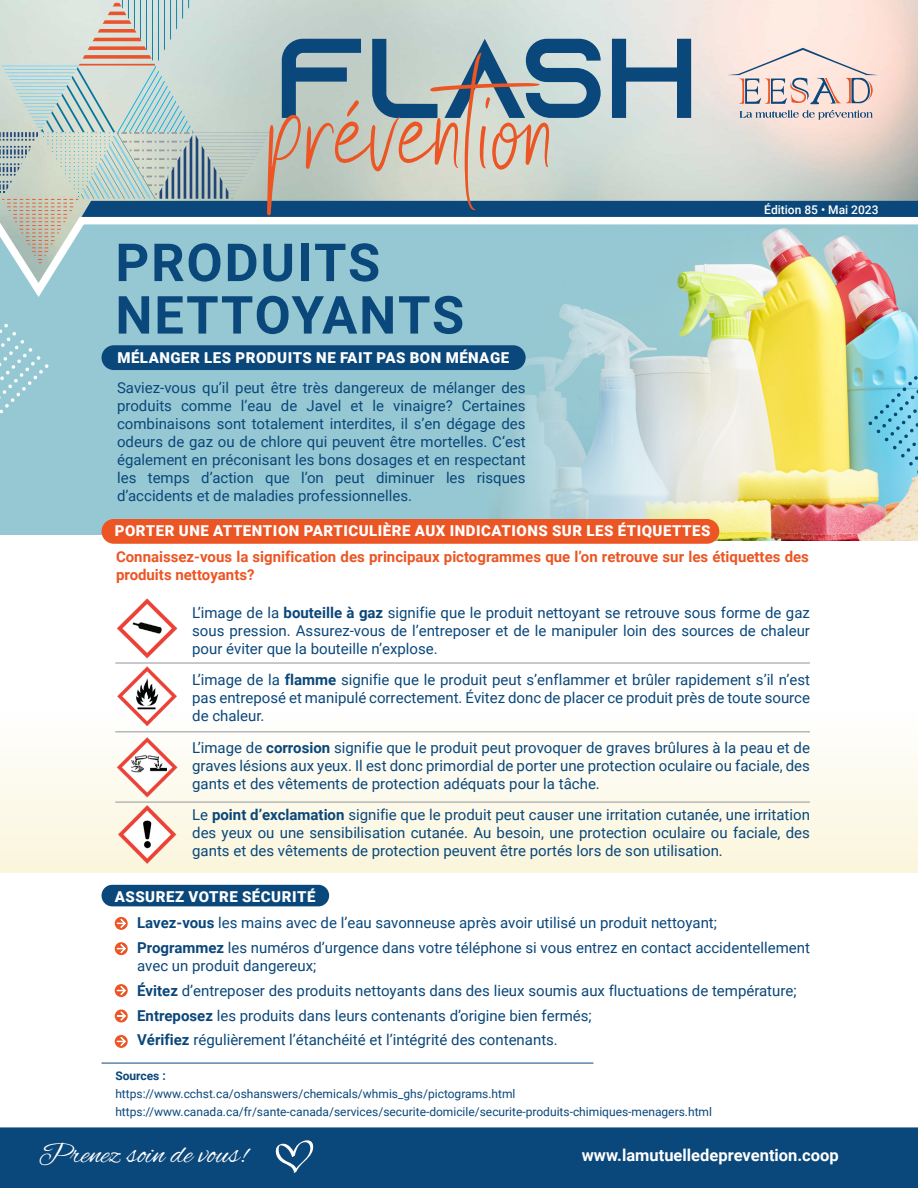
<style>
.page{position:relative;width:918px;height:1188px;background:#fff}
.page>*{position:absolute;margin:0;border:0;box-sizing:border-box;transform-origin:0 0}
.t1{font:113.1px "Azonix";color:#0a477a}
.t2{font:700 52.5px "Roboto";letter-spacing:.035em;color:#0a477a}
.t3{font:30px "Alex Brush";color:#fff}
.t4{font:700 16.5px "Roboto";color:#fff}
.t5{font:15px/18px "Roboto";color:#0a477a;text-align:justify}
.t6{font:900 15px "Roboto";letter-spacing:.035em;color:#fff}
.t7{font:700 15px/18px "Roboto";color:#ec5524}
.t8{font:12px "Roboto";color:#0a477a}
.t9{font:500 12px "Roboto";color:#fff}
.t10{font:700 12px "Roboto";color:#0a477a}
.s1{font-weight:700}
</style>
<div class="page">
<div style="left:0;top:194px;width:918px;height:340px;background:#96c8d3"></div>
<img style="left:492px;top:304px;width:426px;height:236px">
<div style="left:102px;top:519px;width:617px;height:25px;background:#ec5524;border-radius:12px"></div>
<div style="left:0;top:708px;width:918px;height:165px;background:linear-gradient(to bottom,#fdfefe,#fbf6dc)"></div>
<div style="left:102px;top:885px;width:227px;height:21px;background:#0a477a;border-radius:11px"></div>
<div style="left:102px;top:345px;width:424px;height:25px;background:#0a477a;border-radius:12px"></div>
<svg style="left:0;top:324px;width:49px;height:89px"></svg>
<svg style="left:17px;top:263px;width:880px;height:41px"></svg>
<svg style="left:0;top:0;width:918px;height:263px;background:#c0cac8"></svg>
<svg style="left:868px;top:376px;width:50px;height:98px;background:#72c9e2"></svg>
<div style="left:0;top:1127px;width:918px;height:61px;background:#0a477a"></div>
<svg style="left:275px;top:1139px;width:39px;height:34px"></svg>
<svg style="left:115px;top:917px;width:13px;height:13px"></svg>
<svg style="left:117px;top:919px;width:8px;height:8px"></svg>
<svg style="left:115px;top:942px;width:13px;height:13px"></svg>
<svg style="left:117px;top:945px;width:8px;height:8px"></svg>
<svg style="left:115px;top:984px;width:13px;height:13px"></svg>
<svg style="left:117px;top:986px;width:8px;height:9px"></svg>
<svg style="left:115px;top:1010px;width:13px;height:12px"></svg>
<svg style="left:117px;top:1012px;width:8px;height:8px"></svg>
<svg style="left:115px;top:1035px;width:13px;height:13px"></svg>
<svg style="left:117px;top:1037px;width:8px;height:9px"></svg>
<img style="left:115px;top:803px;width:63px;height:62px">
<img style="left:115px;top:735px;width:63px;height:63px">
<img style="left:115px;top:666px;width:63px;height:61px">
<img style="left:117px;top:598px;width:61px;height:61px">
<hr style="left:115px;top:663px;width:695px;height:1px;background:#939598">
<hr style="left:115px;top:731px;width:695px;height:1px;background:#939598">
<hr style="left:115px;top:802px;width:695px;height:1px;background:#939598">
<hr style="left:102px;top:1063px;width:491px;height:1px;background:#0a477a">
<h1 class="t1" style="left:276px;top:29px;width:422px">FLASH</h1>
<p class="t2" style="left:115px;top:226px;width:266px">PRODUITS</p>
<p class="t2" style="left:115px;top:278px;width:350px">NETTOYANTS</p>
<p class="t6" style="left:117px;top:347px;width:393px">MÉLANGER LES PRODUITS NE FAIT PAS BON MÉNAGE</p>
<p class="t5" style="left:117px;top:378px;width:410px">Saviez-vous qu’il peut être très dangereux de mélanger des produits comme l’eau de Javel et le vinaigre? Certaines combinaisons sont totalement interdites, il s’en dégage des odeurs de gaz ou de chlore qui peuvent être mortelles. C‘est également en préconisant les bons dosages et en respectant les temps d’action que l’on peut diminuer les risques d’accidents et de maladies professionnelles.</p>
<p class="t6" style="left:115px;top:521px;width:597px">PORTER UNE ATTENTION PARTICULIÈRE AUX INDICATIONS SUR LES ÉTIQUETTES</p>
<p class="t9" style="left:764px;top:201px;width:116px">Édition 85 • Mai 2023</p>
<p class="t7" style="left:116px;top:548px;width:694px">Connaissez-vous la signification des principaux pictogrammes que l’on retrouve sur les étiquettes des produits nettoyants?</p>
<p class="t5" style="left:192px;top:603px;width:619px">L’image de la <span class="s1">bouteille à gaz</span> signifie que le produit nettoyant se retrouve sous forme de gaz sous pression. Assurez-vous de l’entreposer et de le manipuler loin des sources de chaleur pour éviter que la bouteille n’explose.</p>
<p class="t5" style="left:192px;top:670px;width:619px">L’image de la <span class="s1">flamme</span> signifie que le produit peut s’enflammer et brûler rapidement s’il n’est pas entreposé et manipulé correctement. Évitez donc de placer ce produit près de toute source de chaleur.</p>
<p class="t5" style="left:192px;top:738px;width:619px">L’image de <span class="s1">corrosion</span> signifie que le produit peut provoquer de graves brûlures à la peau et de graves lésions aux yeux. Il est donc primordial de porter une protection oculaire ou faciale, des gants et des vêtements de protection adéquats pour la tâche.</p>
<p class="t5" style="left:192px;top:805px;width:619px">Le <span class="s1">point d’exclamation</span> signifie que le produit peut causer une irritation cutanée, une irritation des yeux ou une sensibilisation cutanée. Au besoin, une protection oculaire ou faciale, des gants et des vêtements de protection peuvent être portés lors de son utilisation.</p>
<p class="t6" style="left:115px;top:886px;width:202px">ASSUREZ VOTRE SÉCURITÉ</p>
<p class="t5" style="left:137px;top:914px;width:581px"><span class="s1">Lavez-vous</span> les mains avec de l’eau savonneuse après avoir utilisé un produit nettoyant;</p>
<p class="t5" style="left:137px;top:938px;width:674px"><span class="s1">Programmez</span> les numéros d’urgence dans votre téléphone si vous entrez en contact accidentellement avec un produit dangereux;</p>
<p class="t5" style="left:137px;top:981px;width:661px"><span class="s1">Évitez</span> d’entreposer des produits nettoyants dans des lieux soumis aux fluctuations de température;</p>
<p class="t5" style="left:137px;top:1006px;width:456px"><span class="s1">Entreposez</span> les produits dans leurs contenants d’origine bien fermés;</p>
<p class="t5" style="left:137px;top:1031px;width:422px"><span class="s1">Vérifiez</span> régulièrement l’étanchéité et l’intégrité des contenants.</p>
<p class="t10" style="left:115px;top:1067px;width:52px">Sources :</p>
<p class="t8" style="left:115px;top:1085px;width:402px">https://www.cchst.ca/oshanswers/chemicals/whmis_ghs/pictograms.html</p>
<p class="t8" style="left:115px;top:1103px;width:598px">https://www.canada.ca/fr/sante-canada/services/securite-domicile/securite-produits-chimiques-menagers.html</p>
<p class="t3" style="left:38px;top:1137px;width:210px">Prenez soin de vous!</p>
<p class="t4" style="left:582px;top:1144px;width:258px">www.lamutuelledeprevention.coop</p>
</div>
